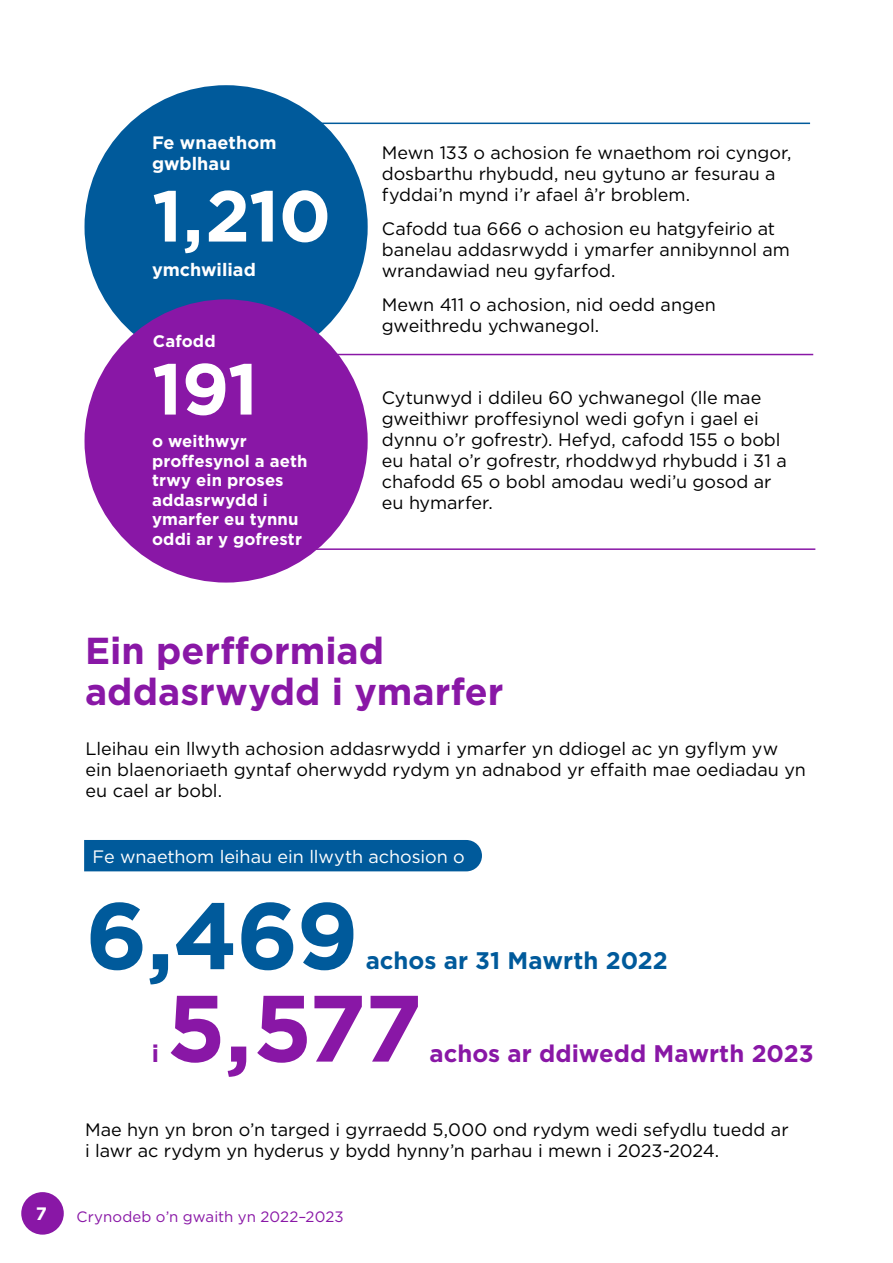
<style>
.page{position:relative;width:893px;height:1263px;background:#fff}
.page>*{position:absolute;margin:0;border:0;box-sizing:border-box;transform-origin:0 0}
.t1{font:700 94.05px "Gotham";color:#005a9b}
.t2{font:700 94.05px "Gotham";color:#8917a6}
.t3{font:700 72px "Gotham";letter-spacing:-.015em;color:#fff}
.t4{font:700 37.5px/40.5px "Gotham";color:#8917a6}
.t5{font:700 24px "Gotham";color:#8917a6}
.t6{font:700 24px "Gotham";color:#005a9b}
.t7{font:18px/21px "Gotham";color:#000}
.t8{font:18px "Gotham";letter-spacing:-.005em;color:#fff}
.t9{font:700 18px/21px "Gotham";color:#fff}
.t10{font:700 16.65px/19.5px "Gotham";letter-spacing:.01em;color:#fff}
.t11{font:15px "Gotham";letter-spacing:.005em;color:#8917a6}
</style>
<div class="page">
<div style="left:21px;top:1192px;width:43px;height:42px;background:#8917a6;border-radius:50%"></div>
<hr style="left:294px;top:354px;width:519px;height:1px;background:#8917a6">
<hr style="left:275px;top:548px;width:540px;height:2px;background:#8917a6">
<hr style="left:288px;top:123px;width:522px;height:1px;background:#005a9b">
<div style="left:85px;top:85px;width:283px;height:283px;background:#005a9b;border-radius:50%"></div>
<div style="left:85px;top:299px;width:283px;height:284px;background:#8917a6;border-radius:50%"></div>
<div style="left:84px;top:840px;width:398px;height:31px;background:#005a9b"></div>
<p class="t9" style="left:152px;top:132px;width:126px">Fe wnaethom gwblhau</p>
<h2 class="t3" style="left:152px;top:168px;width:181px">1,210</h2>
<p class="t9" style="left:152px;top:259px;width:105px">ymchwiliad</p>
<p class="t10" style="left:153px;top:331px;width:64px">Cafodd</p>
<h2 class="t3" style="left:152px;top:341px;width:108px">191</h2>
<p class="t10" style="left:152px;top:451px;width:157px">proffesynol a aeth trwy ein proses addasrwydd i ymarfer eu tynnu oddi ar y gofrestr</p>
<p class="t10" style="left:152px;top:432px;width:96px">o weithwyr</p>
<p class="t7" style="left:382px;top:142px;width:411px">Mewn 133 o achosion fe wnaethom roi cyngor, dosbarthu rhybudd, neu gytuno ar fesurau a fyddai’n mynd i’r afael â’r broblem.</p>
<p class="t7" style="left:382px;top:218px;width:410px">Cafodd tua 666 o achosion eu hatgyfeirio at banelau addasrwydd i ymarfer annibynnol am wrandawiad neu gyfarfod.</p>
<p class="t7" style="left:382px;top:293px;width:335px">Mewn 411 o achosion, nid oedd angen gweithredu ychwanegol.</p>
<p class="t7" style="left:382px;top:387px;width:406px">Cytunwyd i ddileu 60 ychwanegol (lle mae gweithiwr proffesiynol wedi gofyn i gael ei dynnu o’r gofrestr). Hefyd, cafodd 155 o bobl eu hatal o’r gofrestr, rhoddwyd rhybudd i 31 a chafodd 65 o bobl amodau wedi’u gosod ar eu hymarfer.</p>
<h3 class="t4" style="left:85px;top:631px;width:420px">Ein perfformiad addasrwydd i ymarfer</h3>
<p class="t7" style="left:85px;top:738px;width:722px">Lleihau ein llwyth achosion addasrwydd i ymarfer yn ddiogel ac yn gyflym yw ein blaenoriaeth gyntaf oherwydd rydym yn adnabod yr effaith mae oediadau yn eu cael ar bobl.</p>
<p class="t8" style="left:93px;top:845px;width:374px">Fe wnaethom leihau ein llwyth achosion o</p>
<h1 class="t1" style="left:86px;top:873px;width:274px">6,469</h1>
<h3 class="t6" style="left:366px;top:945px;width:304px">achos ar 31 Mawrth 2022</h3>
<h3 class="t5" style="left:152px;top:1037px;width:9px">i</h3>
<h1 class="t2" style="left:167px;top:966px;width:257px">5,577</h1>
<h3 class="t5" style="left:430px;top:1037px;width:386px">achos ar ddiwedd Mawrth 2023</h3>
<p class="t7" style="left:85px;top:1118px;width:705px">Mae hyn yn bron o’n targed i gyrraedd 5,000 ond rydym wedi sefydlu tuedd ar i lawr ac rydym yn hyderus y bydd hynny’n parhau i mewn i 2023-2024.</p>
<p class="t9" style="left:36px;top:1203px;width:13px">7</p>
<p class="t11" style="left:77px;top:1206px;width:269px">Crynodeb o’n gwaith yn 2022–2023</p>
</div>
